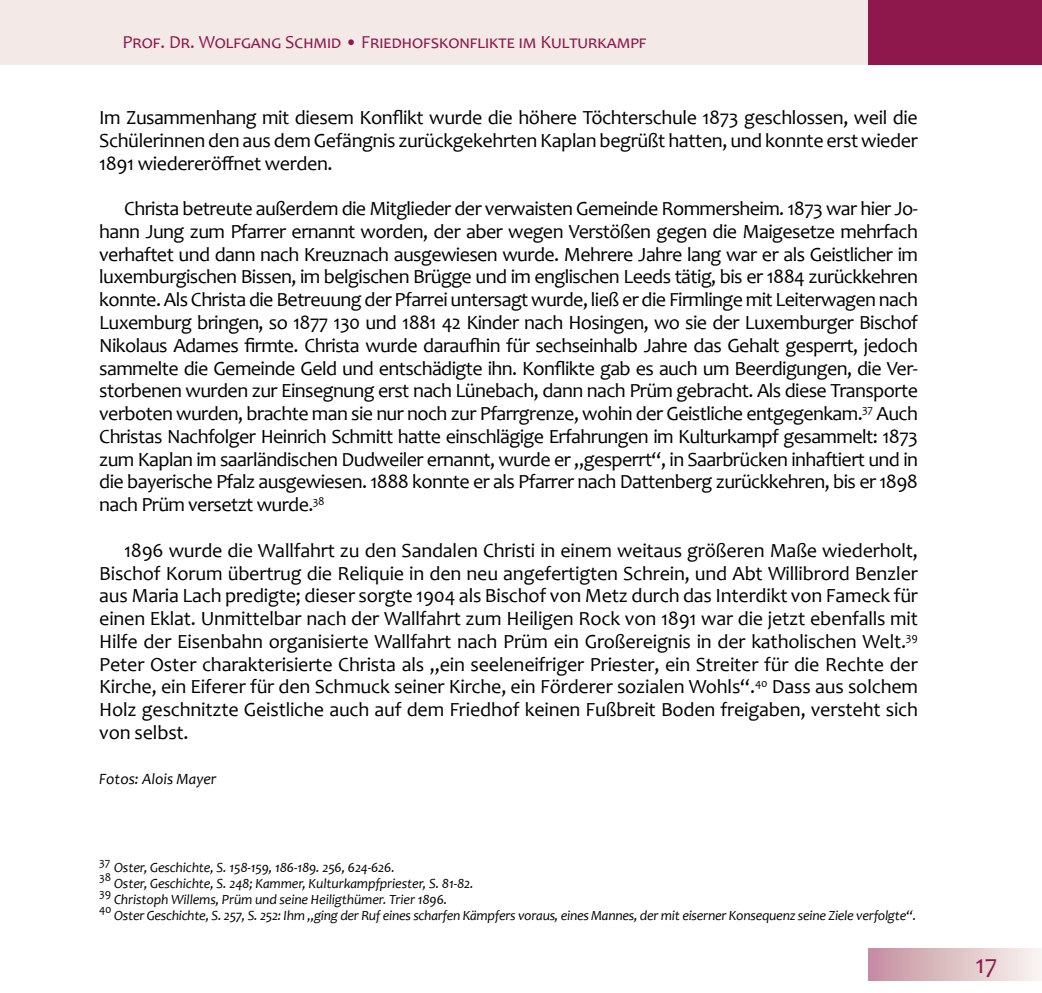
<style>
.page{position:relative;width:1042px;height:993px;background:#fff}
.page>*{position:absolute;margin:0;border:0;box-sizing:border-box;transform-origin:0 0}
.t1{font:26.6px "Candara";color:#8e174c}
.t2{font:20.12px/22.8px "Candara";letter-spacing:-.02em;color:#000;text-align:justify}
.t3{font:18.38px "Candara";color:#8e174c}
.t4{font:italic 15.75px "Candara";color:#000}
.t5{font:italic 14px "Candara";letter-spacing:-.01em;color:#000}
.t6{font:11.72px "Candara";color:#000}
</style>
<div class="page">
<div style="left:0;top:0;width:1042px;height:64px;background:#f3e9e7"></div>
<div style="left:868px;top:0;width:174px;height:64px;background:#8e174c"></div>
<div style="left:868px;top:947px;width:174px;height:33px;background:linear-gradient(to right,#c48e9e,#f8f6ef)"></div>
<p class="t3" style="left:122px;top:31px;width:525px">Prof. Dr. Wolfgang Schmid • Friedhofskonflikte im Kulturkampf</p>
<p class="t2" style="left:99px;top:106px;width:820px">Im Zusammenhang mit diesem Konflikt wurde die höhere Töchterschule 1873 geschlossen, weil die Schülerinnen den aus dem Gefängnis zurückgekehrten Kaplan begrüßt hatten, und konnte erst wieder 1891 wiedereröffnet werden.</p>
<p class="t2" style="left:99px;top:197px;width:820px;text-indent:25px">Christa betreute außerdem die Mitglieder der verwaisten Gemeinde Rommersheim. 1873 war hier Jo&shy;hann Jung zum Pfarrer ernannt worden, der aber wegen Verstößen gegen die Maigesetze mehrfach verhaftet und dann nach Kreuznach ausgewiesen wurde. Mehrere Jahre lang war er als Geistlicher im luxemburgischen Bissen, im belgischen Brügge und im englischen Leeds tätig, bis er 1884 zurückkehren konnte. Als Christa die Betreuung der Pfarrei untersagt wurde, ließ er die Firmlinge mit Leiterwagen nach Luxemburg bringen, so 1877 130 und 1881 42 Kinder nach Hosingen, wo sie der Luxemburger Bischof Nikolaus Adames firmte. Christa wurde daraufhin für sechseinhalb Jahre das Gehalt gesperrt, jedoch sammelte die Gemeinde Geld und entschädigte ihn. Konflikte gab es auch um Beerdigungen, die Ver&shy;storbenen wurden zur Einsegnung erst nach Lünebach, dann nach Prüm gebracht. Als diese Transporte verboten wurden, brachte man sie nur noch zur Pfarrgrenze, wohin der Geistliche entgegenkam.<sup>37</sup> Auch Christas Nachfolger Heinrich Schmitt hatte einschlägige Erfahrungen im Kulturkampf gesammelt: 1873 zum Kaplan im saarländischen Dudweiler ernannt, wurde er „gesperrt“, in Saarbrücken inhaftiert und in die bayerische Pfalz ausgewiesen. 1888 konnte er als Pfarrer nach Dattenberg zurückkehren, bis er 1898 nach Prüm versetzt wurde.<sup>38</sup></p>
<p class="t2" style="left:99px;top:538px;width:820px;text-indent:25px">1896 wurde die Wallfahrt zu den Sandalen Christi in einem weitaus größeren Maße wiederholt, Bischof Korum übertrug die Reliquie in den neu angefertigten Schrein, und Abt Willibrord Benzler aus Maria Lach predigte; dieser sorgte 1904 als Bischof von Metz durch das Interdikt von Fameck für einen Eklat. Unmittelbar nach der Wallfahrt zum Heiligen Rock von 1891 war die jetzt ebenfalls mit Hilfe der Eisenbahn organisierte Wallfahrt nach Prüm ein Großereignis in der katholischen Welt.<sup>39<br></sup>Peter Oster charakterisierte Christa als „ein seeleneifriger Priester, ein Streiter für die Rechte der Kirche, ein Eiferer für den Schmuck seiner Kirche, ein Förderer sozialen Wohls“.<sup>40</sup> Dass aus solchem Holz geschnitzte Geistliche auch auf dem Friedhof keinen Fußbreit Boden freigaben, versteht sich von selbst.</p>
<p class="t4" style="left:99px;top:769px;width:119px">Fotos: Alois Mayer</p>
<p class="t6" style="left:99px;top:854px;width:13px">37</p>
<p class="t5" style="left:114px;top:858px;width:282px">Oster, Geschichte, S. 158-159, 186-189. 256, 624-626.</p>
<p class="t6" style="left:99px;top:869px;width:14px">38</p>
<p class="t5" style="left:114px;top:874px;width:361px">Oster, Geschichte, S. 248; Kammer, Kulturkampfpriester, S. 81-82.</p>
<p class="t6" style="left:99px;top:885px;width:14px">39</p>
<p class="t5" style="left:114px;top:890px;width:335px">Christoph Willems, Prüm und seine Heiligthümer. Trier 1896.</p>
<p class="t6" style="left:99px;top:901px;width:14px">40</p>
<p class="t5" style="left:114px;top:905px;width:804px">Oster Geschichte, S. 257, S. 252: Ihm „ging der Ruf eines scharfen Kämpfers voraus, eines Mannes, der mit eiserner Konsequenz seine Ziele verfolgte“.</p>
<h1 class="t1" style="left:975px;top:946px;width:23px">17</h1>
</div>
